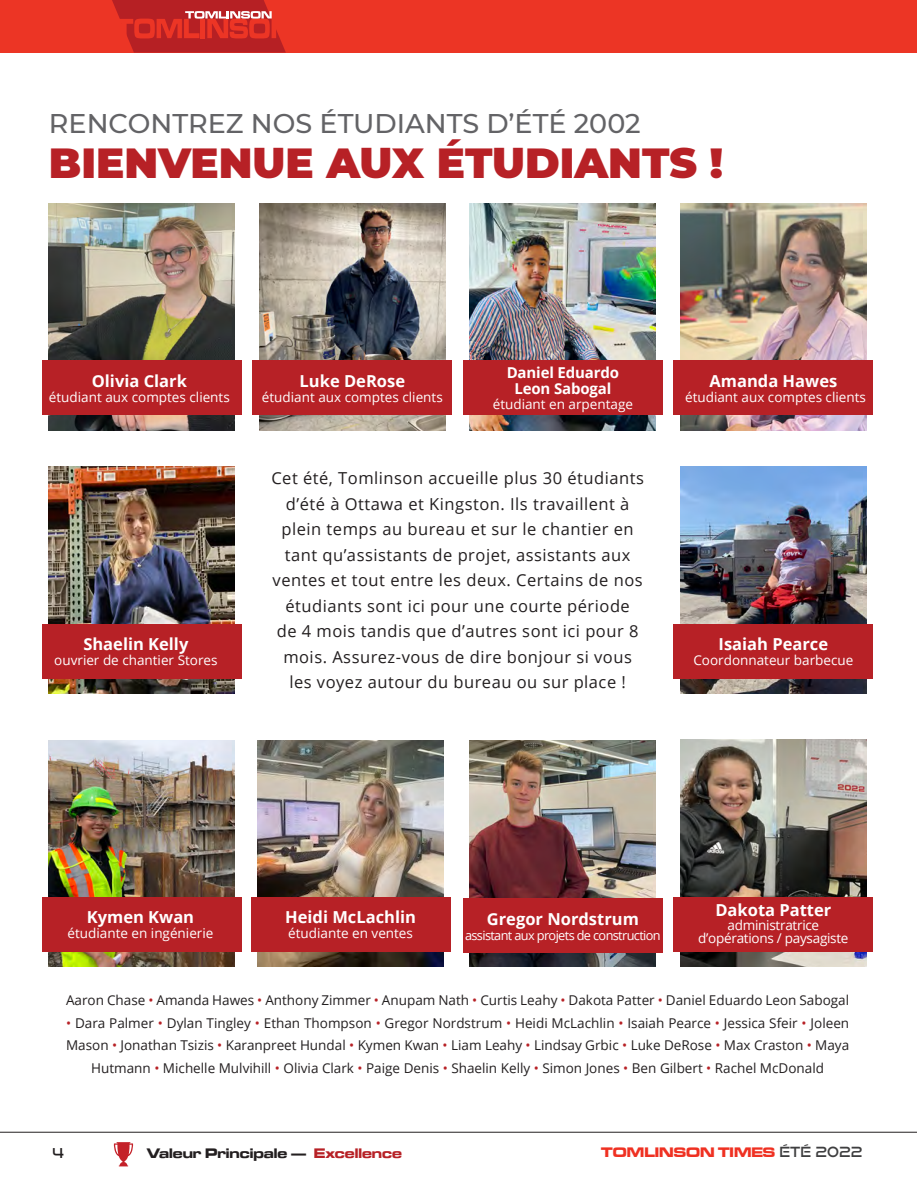
<style>
.page{position:relative;width:917px;height:1188px;background:#fff}
.page>*{position:absolute;margin:0;border:0;box-sizing:border-box;transform-origin:0 0}
.Article_Heading_Blac{font:900 42px "Montserrat";color:#b72126}
.Article_Heading_Blac-2{font:500 27px "Montserrat";color:#636366}
.Bullet_list{font:16.5px/25.5px "Open Sans";letter-spacing:.03em;color:#231f20;text-align:center}
.Bullet_list-2{font:700 16.5px "Open Sans";color:#fff}
.Bullet_list-3{font:700 15px/16.5px "Open Sans";letter-spacing:-.01em;color:#fff;text-align:center}
.t1{font:14.25px "Microgramma D Bold Exte";color:#231f20}
.t2{font:14.25px "Microgramma D Bold Exte";color:#ef3122}
.Bullet_list-4{font:13.5px/22.5px "Open Sans";color:#231f20;text-align:center}
.Bullet_list-5{font:13.5px "Open Sans";color:#fff}
.Bullet_list-6{font:13.5px/13.5px "Open Sans";letter-spacing:-.02em;color:#fff;text-align:center}
.t3{font:13.5px "Good Times Rg";color:#231f20}
.Bullet_list-7{font:12.75px "Open Sans";letter-spacing:-.05em;color:#fff}
.s1{color:#b72126}
.s2{font-family:"Good Times Rg";color:#3f3f40}
</style>
<div class="page">
<img style="left:49px;top:204px;width:186px;height:226px">
<div style="left:42px;top:361px;width:200px;height:54px;background:#b72126"></div>
<img style="left:259px;top:204px;width:186px;height:226px">
<div style="left:252px;top:361px;width:200px;height:54px;background:#b72126"></div>
<img style="left:470px;top:204px;width:186px;height:226px">
<div style="left:463px;top:361px;width:200px;height:54px;background:#b72126"></div>
<img style="left:258px;top:740px;width:185px;height:227px">
<div style="left:251px;top:897px;width:199px;height:55px;background:#b72126"></div>
<img style="left:680px;top:739px;width:186px;height:228px">
<div style="left:673px;top:897px;width:200px;height:55px;background:#b72126"></div>
<img style="left:680px;top:467px;width:186px;height:226px">
<div style="left:673px;top:624px;width:200px;height:54px;background:#b72126"></div>
<img style="left:680px;top:204px;width:186px;height:226px">
<div style="left:673px;top:361px;width:200px;height:54px;background:#b72126"></div>
<img style="left:49px;top:740px;width:186px;height:227px">
<div style="left:42px;top:897px;width:200px;height:55px;background:#b72126"></div>
<img style="left:49px;top:467px;width:186px;height:226px">
<div style="left:42px;top:624px;width:200px;height:54px;background:#b72126"></div>
<img style="left:470px;top:740px;width:186px;height:227px">
<div style="left:463px;top:898px;width:200px;height:54px;background:#b72126"></div>
<div style="left:0;top:0;width:917px;height:53px;background:#ec3525"></div>
<svg style="left:112px;top:0;width:174px;height:53px"></svg>
<hr style="left:0;top:1132px;width:917px;height:1px;background:#231f20">
<svg style="left:114px;top:1142px;width:19px;height:24px"></svg>
<p class="Article_Heading_Blac-2" style="left:49px;top:104px;width:593px">RENCONTREZ NOS ÉTUDIANTS D’ÉTÉ 2002</p>
<p class="Article_Heading_Blac" style="left:49px;top:132px;width:675px">BIENVENUE AUX ÉTUDIANTS !</p>
<p class="Bullet_list-2" style="left:92px;top:369px;width:97px">Olivia Clark</p>
<p class="Bullet_list-5" style="left:49px;top:388px;width:182px">étudiant aux comptes clients</p>
<p class="Bullet_list-2" style="left:83px;top:632px;width:107px">Shaelin Kelly</p>
<p class="Bullet_list-5" style="left:54px;top:651px;width:165px">ouvrier de chantier Stores</p>
<p class="Bullet_list-2" style="left:300px;top:369px;width:107px">Luke DeRose</p>
<p class="Bullet_list-5" style="left:262px;top:388px;width:182px">étudiant aux comptes clients</p>
<p class="Bullet_list-3" style="left:507px;top:364px;width:114px">Daniel Eduardo<br>Leon Sabogal</p>
<p class="Bullet_list-5" style="left:493px;top:395px;width:142px">étudiant en arpentage</p>
<p class="Bullet_list" style="left:271px;top:465px;width:374px">Cet été, Tomlinson accueille plus 30 étudiants d’été à Ottawa et Kingston. Ils travaillent à plein temps au bureau et sur le chantier en tant qu’assistants de projet, assistants aux ventes et tout entre les deux. Certains de nos étudiants sont ici pour une courte période<br>de 4 mois tandis que d’autres sont ici pour 8 mois. Assurez-vous de dire bonjour si vous les voyez autour du bureau ou sur place !</p>
<p class="Bullet_list-2" style="left:709px;top:369px;width:129px">Amanda Hawes</p>
<p class="Bullet_list-5" style="left:685px;top:388px;width:182px">étudiant aux comptes clients</p>
<p class="Bullet_list-2" style="left:718px;top:632px;width:111px">Isaiah Pearce</p>
<p class="Bullet_list-5" style="left:693px;top:651px;width:161px">Coordonnateur barbecue</p>
<p class="Bullet_list-2" style="left:87px;top:906px;width:109px">Kymen Kwan</p>
<p class="Bullet_list-5" style="left:68px;top:924px;width:147px">étudiante en ingénierie</p>
<p class="Bullet_list-2" style="left:285px;top:906px;width:132px">Heidi McLachlin</p>
<p class="Bullet_list-5" style="left:288px;top:924px;width:126px">étudiante en ventes</p>
<p class="Bullet_list-2" style="left:487px;top:907px;width:153px">Gregor Nordstrum</p>
<p class="Bullet_list-7" style="left:465px;top:926px;width:197px">assistant aux projets de construction</p>
<p class="Bullet_list-2" style="left:715px;top:899px;width:117px">Dakota Patter</p>
<p class="Bullet_list-6" style="left:698px;top:918px;width:152px">administratrice d’opérations / paysagiste</p>
<p class="Bullet_list-4" style="left:66px;top:989px;width:785px">Aaron Chase <span class="s1">•</span> Amanda Hawes <span class="s1">•</span> Anthony Zimmer <span class="s1">•</span> Anupam Nath <span class="s1">•</span> Curtis Leahy <span class="s1">•</span> Dakota Patter <span class="s1">•</span> Daniel Eduardo Leon Sabogal</p>
<p class="Bullet_list-4" style="left:66px;top:1011px;width:785px"><span class="s1">•</span> Dara Palmer <span class="s1">•</span> Dylan Tingley <span class="s1">•</span> Ethan Thompson <span class="s1">•</span> Gregor Nordstrum <span class="s1">•</span> Heidi McLachlin <span class="s1">•</span> Isaiah Pearce <span class="s1">•</span> Jessica Sfeir <span class="s1">•</span> Joleen<br>Mason <span class="s1">•</span> Jonathan Tsizis <span class="s1">•</span> Karanpreet Hundal <span class="s1">•</span> Kymen Kwan <span class="s1">•</span> Liam Leahy <span class="s1">•</span> Lindsay Grbic <span class="s1">•</span> Luke DeRose <span class="s1">•</span> Max Craston <span class="s1">•</span> Maya<br>Hutmann <span class="s1">•</span> Michelle Mulvihill <span class="s1">•</span> Olivia Clark <span class="s1">•</span> Paige Denis <span class="s1">•</span> Shaelin Kelly <span class="s1">•</span> Simon Jones <span class="s1">•</span> Ben Gilbert <span class="s1">•</span> Rachel McDonald</p>
<p class="t3" style="left:53px;top:1145px;width:13px">4</p>
<p class="t1" style="left:147px;top:1143px;width:257px">Valeur Principale — <span class="s1">Excellence</span></p>
<p class="t2" style="left:601px;top:1143px;width:263px">TOMLINSON TIMES <span class="s2">ÉTÉ 2022</span></p>
</div>
